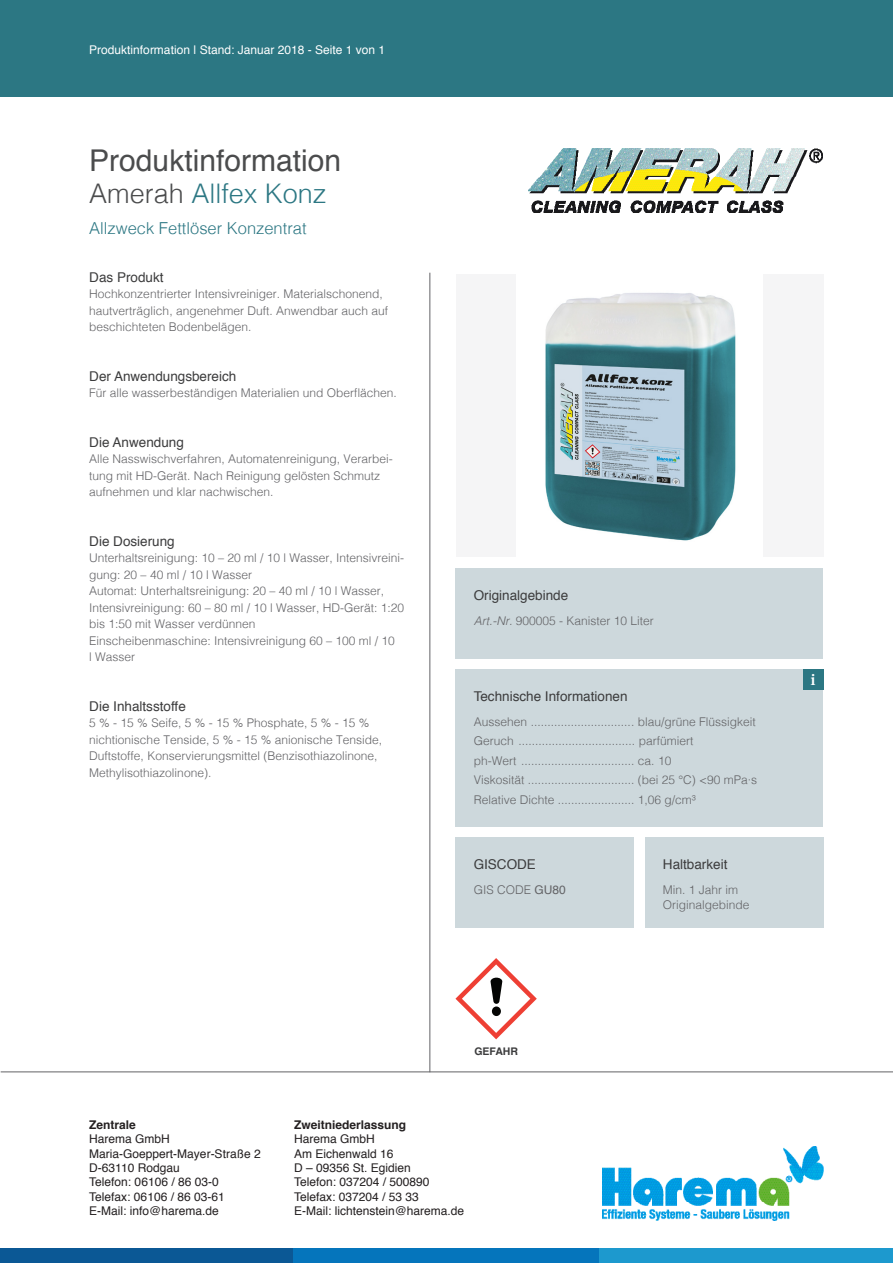
<style>
.page{position:relative;width:893px;height:1263px;background:#fff}
.page>*{position:absolute;margin:0;border:0;box-sizing:border-box;transform-origin:0 0}
.t1{font:30px "Helvetica";color:#4b4c4d}
.t2{font:300 27px "Helvetica";color:#2c7783}
.t3{font:300 16.5px "Helvetica";color:#2c7783}
.t4{font:700 16.5px "Iskoola Pota";color:#fff}
.t5{font:13.5px "Helvetica";color:#3c3c3d}
.t6{font:300 12px/16.5px "Helvetica";color:#636366}
.t7{font:12px/14.4px "Helvetica";color:#231f20}
.t8{font:12px "Helvetica";color:#fff}
.t9{font:700 12px "Helvetica";color:#231f20}
.t10{font:700 10.5px "Helvetica";color:#3c3c3d}
.s1{color:#4b4c4d}
.s2{font-style:italic}
.s3{font-weight:400}
</style>
<div class="page">
<img style="left:529px;top:149px;width:294px;height:64px">
<img style="left:602px;top:1146px;width:221px;height:75px">
<div style="left:455px;top:669px;width:368px;height:158px;background:#cdd8dc"></div>
<div style="left:803px;top:669px;width:20px;height:21px;background:#2c7783"></div>
<div style="left:455px;top:569px;width:368px;height:90px;background:#cdd8dc"></div>
<hr style="left:429px;top:273px;width:1px;height:799px;background:#636366">
<svg style="left:455px;top:958px;width:82px;height:81px"></svg>
<div style="left:456px;top:274px;width:367px;height:282px;background:#f5f5f6"></div>
<img style="left:545px;top:293px;width:191px;height:248px">
<div style="left:455px;top:837px;width:179px;height:90px;background:#cdd8dc"></div>
<div style="left:645px;top:837px;width:178px;height:90px;background:#cdd8dc"></div>
<hr style="left:1px;top:1071px;width:892px;height:1px;background:#636366">
<div style="left:0;top:0;width:893px;height:96px;background:#2c7783"></div>
<div style="left:0;top:1248px;width:293px;height:15px;background:#0b5895"></div>
<div style="left:293px;top:1248px;width:307px;height:15px;background:#0575bc"></div>
<div style="left:600px;top:1248px;width:293px;height:15px;background:#1d99ce"></div>
<p class="t8" style="left:89px;top:40px;width:297px">Produktinformation | Stand: Januar 2018 - Seite 1 von 1</p>
<h1 class="t1" style="left:89px;top:138px;width:253px">Produktinformation</h1>
<h2 class="t2" style="left:89px;top:170px;width:239px"><span class="s1">Amerah</span> Allfex Konz</h2>
<h3 class="t3" style="left:89px;top:215px;width:219px">Allzweck Fettlöser Konzentrat</h3>
<p class="t5" style="left:89px;top:266px;width:76px">Das Produkt</p>
<p class="t6" style="left:89px;top:285px;width:300px">Hochkonzentrierter Intensivreiniger. Materialschonend, hautverträglich, angenehmer Duft. Anwendbar auch auf beschichteten Bodenbelägen.</p>
<p class="t5" style="left:89px;top:365px;width:149px">Der Anwendungsbereich</p>
<p class="t6" style="left:89px;top:384px;width:309px">Für alle wasserbeständigen Materialien und Oberflächen.</p>
<p class="t5" style="left:89px;top:431px;width:96px">Die Anwendung</p>
<p class="t6" style="left:89px;top:450px;width:305px">Alle Nasswischverfahren, Automatenreinigung, Verarbei&shy;tung mit HD-Gerät. Nach Reinigung gelösten Schmutz aufnehmen und klar nachwischen.</p>
<p class="t5" style="left:89px;top:530px;width:87px">Die Dosierung</p>
<p class="t6" style="left:89px;top:549px;width:316px">Unterhaltsreinigung: 10 – 20 ml / 10 l Wasser, Intensivreini&shy;gung: 20 – 40 ml / 10 l Wasser<br>Automat: Unterhaltsreinigung: 20 – 40 ml / 10 l Wasser, Intensivreinigung: 60 – 80 ml / 10 l Wasser, HD-Gerät: 1:20 bis 1:50 mit Wasser verdünnen<br>Einscheibenmaschine: Intensivreinigung 60 – 100 ml / 10<br>l Wasser</p>
<p class="t5" style="left:89px;top:695px;width:98px">Die Inhaltsstoffe</p>
<p class="t6" style="left:89px;top:714px;width:294px">5 % - 15 % Seife, 5 % - 15 % Phosphate, 5 % - 15 % nichtionische Tenside, 5 % - 15 % anionische Tenside, Duftstoffe, Konservierungsmittel (Benzisothiazolinone, Methylisothiazolinone).</p>
<p class="t5" style="left:474px;top:585px;width:96px">Originalgebinde</p>
<p class="t6" style="left:474px;top:612px;width:182px"><span class="s2">Art.-Nr.</span> 900005 - Kanister 10 Liter</p>
<p class="t5" style="left:474px;top:686px;width:155px">Technische Informationen</p>
<p class="t6" style="left:474px;top:711px;width:285px;line-height:19.5px">Aussehen ............................... blau/grüne Flüssigkeit Geruch ................................... parfümiert<br>ph-Wert .................................. ca. 10<br>Viskosität ................................ (bei 25 °C) &lt;90 mPa·s Relative Dichte ....................... 1,06 g/cm³</p>
<p class="t5" style="left:474px;top:854px;width:64px">GISCODE</p>
<p class="t6" style="left:474px;top:881px;width:94px">GIS CODE <span class="s3">GU80</span></p>
<p class="t5" style="left:663px;top:854px;width:66px">Haltbarkeit</p>
<p class="t6" style="left:663px;top:881px;width:88px;line-height:15px">Min. 1 Jahr im<br>Originalgebinde</p>
<p class="t9" style="left:89px;top:1115px;width:48px">Zentrale</p>
<p class="t7" style="left:89px;top:1132px;width:173px">Harema GmbH<br>Maria-Goeppert-Mayer-Straße 2<br>D-63110 Rodgau<br>Telefon: 06106 / 86 03-0<br>Telefax: 06106 / 86 03-61<br>E-Mail: info@harema.de</p>
<p class="t10" style="left:474px;top:1042px;width:45px">GEFAHR</p>
<p class="t9" style="left:294px;top:1115px;width:114px">Zweitniederlassung</p>
<p class="t7" style="left:294px;top:1132px;width:172px">Harema GmbH<br>Am Eichenwald 16<br>D – 09356 St. Egidien<br>Telefon: 037204 / 500890<br>Telefax: 037204 / 53 33<br>E-Mail: lichtenstein@harema.de</p>
<h3 class="t4" style="left:811px;top:670px;width:6px">i</h3>
</div>
